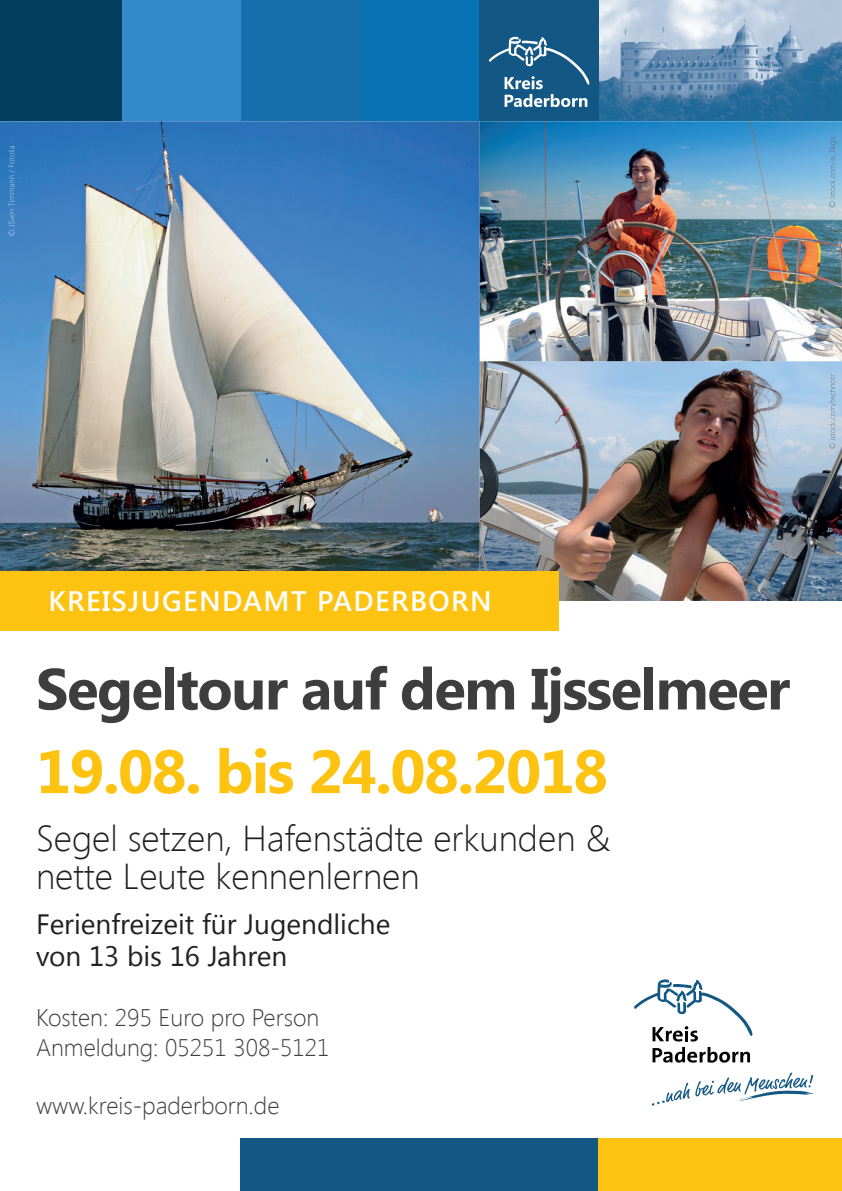
<style>
.page{position:relative;width:842px;height:1191px;background:#fff}
.page>*{position:absolute;margin:0;border:0;box-sizing:border-box;transform-origin:0 0}
.t1{font:700 61px "Segoe UI";letter-spacing:-.025em;color:#fec210}
.t2{font:700 58px "Segoe UI";letter-spacing:-.025em;color:#3e3e3f}
.t3{font:300 36px/37.7px "Segoe UI";color:#231f20}
.t4{font:600 28.2px "Segoe UI";letter-spacing:.05em;color:#fff}
.t5{font:28px/32px "Segoe UI";color:#231f20}
.t6{font:300 24px/30px "Segoe UI";color:#3e3e3f}
</style>
<div class="page">
<img style="left:0;top:121px;width:842px;height:480px">
<div style="left:598px;top:1138px;width:244px;height:53px;background:#fec210"></div>
<div style="left:240px;top:1138px;width:358px;height:53px;background:#135885"></div>
<svg style="left:652px;top:1047px;width:98px;height:15px"></svg>
<svg style="left:652px;top:1072px;width:162px;height:33px"></svg>
<svg style="left:634px;top:979px;width:118px;height:62px"></svg>
<div style="left:122px;top:0;width:119px;height:121px;background:#348bcb"></div>
<div style="left:360px;top:0;width:120px;height:121px;background:#0773b5"></div>
<div style="left:480px;top:0;width:119px;height:121px;background:#135885"></div>
<svg style="left:489px;top:37px;width:100px;height:70px"></svg>
<div style="left:0;top:0;width:122px;height:121px;background:#023c5f"></div>
<div style="left:241px;top:0;width:119px;height:121px;background:#166eaa"></div>
<img style="left:599px;top:0;width:243px;height:120px">
<img style="left:8px;top:146px;width:7px;height:90px">
<div style="left:0;top:571px;width:558px;height:59px;background:#fec210"></div>
<img style="left:829px;top:374px;width:7px;height:75px">
<img style="left:829px;top:137px;width:8px;height:70px">
<p class="t4" style="left:48px;top:581px;width:445px">KREISJUGENDAMT PADERBORN</p>
<h2 class="t2" style="left:36px;top:647px;width:756px">Segeltour auf dem Ijsselmeer</h2>
<h1 class="t1" style="left:36px;top:728px;width:574px">19.08. bis 24.08.2018</h1>
<h3 class="t3" style="left:36px;top:818px;width:576px">Segel setzen, Hafenstädte erkunden &amp; nette Leute kennenlernen</h3>
<p class="t5" style="left:36px;top:906px;width:356px">Ferienfreizeit für Jugendliche von 13 bis 16 Jahren</p>
<p class="t6" style="left:36px;top:1001px;width:295px">Kosten: 295 Euro pro Person<br>Anmeldung: 05251 308-5121</p>
<p class="t6" style="left:36px;top:1090px;width:245px">www.kreis-paderborn.de</p>
</div>
